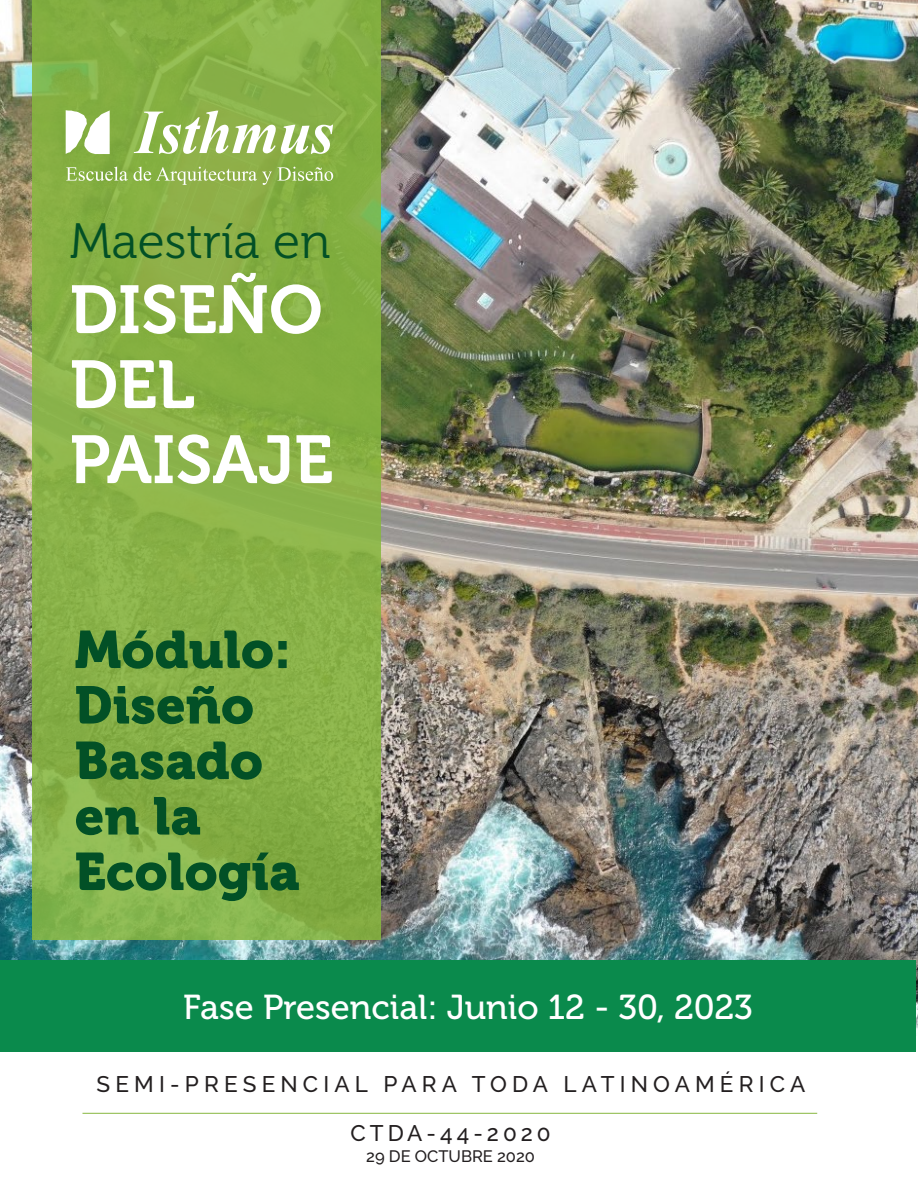
<style>
.page{position:relative;width:918px;height:1188px;background:#fff}
.page>*{position:absolute;margin:0;border:0;box-sizing:border-box;transform-origin:0 0}
.t1{font:67.5px "Museo 700";color:#fff}
.t2{font:52.5px/55.5px "Museo 900";color:#025026}
.t3{font:49.5px "Museo 300";color:#025026}
.t4{font:34.5px "Museo 500";color:#fff}
.t5{font:500 22.5px "Raleway";letter-spacing:.23em;color:#231f20}
.t6{font:500 22.5px "Raleway";letter-spacing:.18em;color:#231f20}
.t7{font:500 16.5px "Raleway";color:#231f20}
</style>
<div class="page">
<img style="left:0;top:0;width:918px;height:1029px">
<svg style="left:32px;top:0;width:349px;height:940px;background:#87b046"></svg>
<hr style="left:82px;top:1113px;width:735px;height:1px;background:#87b73f">
<div style="left:0;top:961px;width:916px;height:91px;background:#0a8a4c"></div>
<svg style="left:134px;top:111px;width:199px;height:43px"></svg>
<svg style="left:66px;top:110px;width:44px;height:44px"></svg>
<svg style="left:66px;top:167px;width:62px;height:14px"></svg>
<svg style="left:134px;top:167px;width:199px;height:18px;background:#9fbd67"></svg>
<p class="t3" style="left:70px;top:214px;width:262px">Maestría en</p>
<p class="t1" style="left:70px;top:272px;width:254px">DISEÑO</p>
<p class="t1" style="left:70px;top:347px;width:126px">DEL</p>
<p class="t1" style="left:70px;top:422px;width:265px">PAISAJE</p>
<p class="t2" style="left:75px;top:622px;width:218px">Módulo:</p>
<p class="t2" style="left:75px;top:678px;width:181px">Diseño</p>
<p class="t2" style="left:75px;top:733px;width:190px">Basado</p>
<p class="t2" style="left:75px;top:789px;width:227px">en la<br>Ecología</p>
<p class="t4" style="left:183px;top:988px;width:571px">Fase Presencial: Junio 12 - 30, 2023</p>
<p class="t5" style="left:97px;top:1071px;width:710px">SEMI-PRESENCIAL PARA TODA LATINOAMÉRICA</p>
<p class="t6" style="left:350px;top:1120px;width:202px">CTDA-44-2020</p>
<p class="t7" style="left:366px;top:1147px;width:170px">29 DE OCTUBRE 2020</p>
</div>
